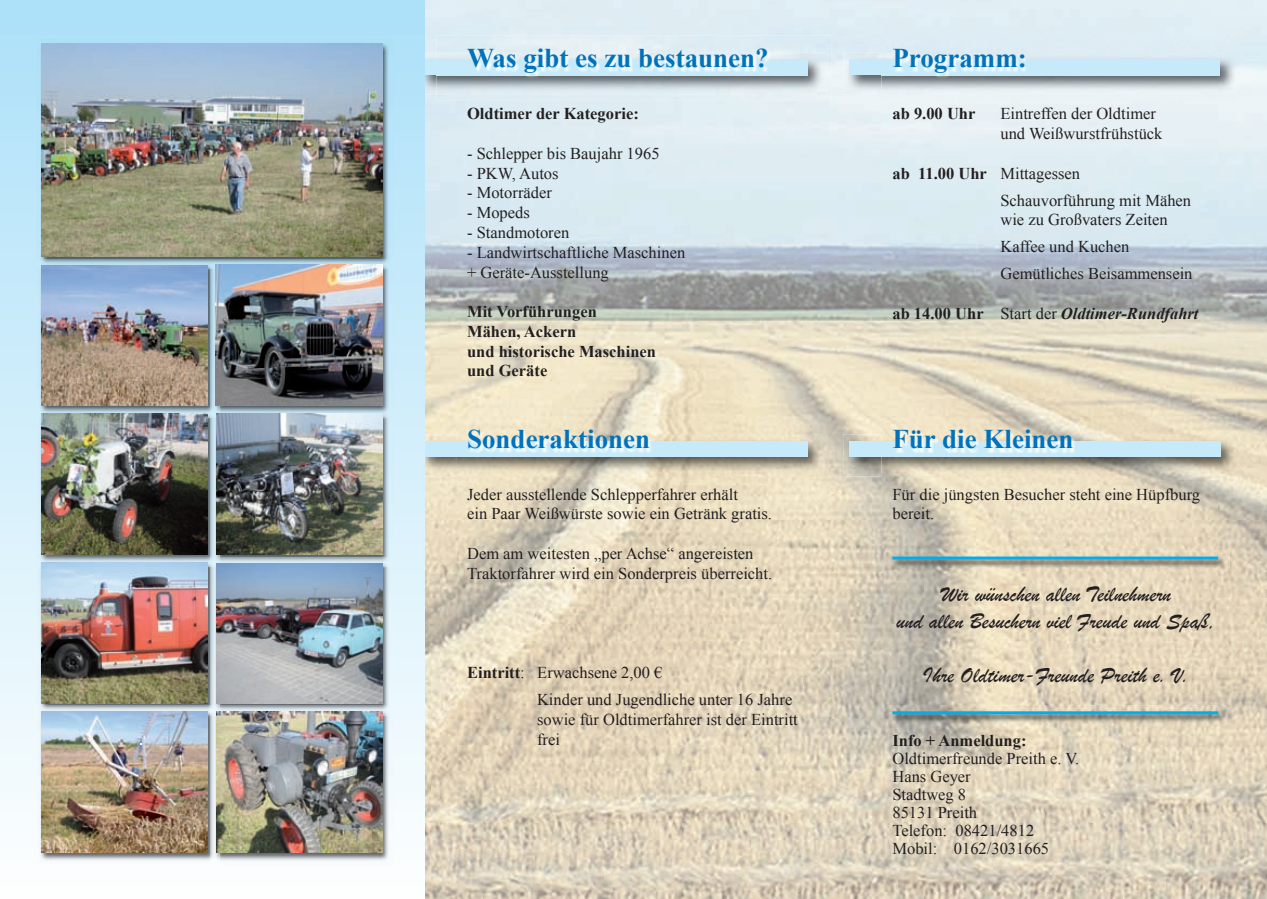
<style>
.page{position:relative;width:1267px;height:899px;background:#fff}
.page>*{position:absolute;margin:0;border:0;box-sizing:border-box;transform-origin:0 0}
.t1{font:700 27px "Times New Roman";color:#0072bc}
.t2{font:22.5px/27px "Brush Script";color:#231f20;text-align:center}
.t3{font:16.5px/19.8px "Times New Roman";color:#231f20}
.t4{font:700 16.5px/19.8px "Times New Roman";color:#231f20}
.t5{font:italic 700 16.5px "Times New Roman";color:#231f20}
.s1{font-weight:700}
.s2{font-style:normal}
.s3{font-weight:400;font-style:normal}
</style>
<div class="page">
<img style="left:424px;top:0;width:843px;height:899px">
<img style="left:1237px;top:53px;width:2px;height:42px">
<img style="left:843px;top:53px;width:38px;height:42px">
<div style="left:850px;top:60px;width:370px;height:15px;background:#c6eafa"></div>
<img style="left:881px;top:36px;width:356px;height:64px">
<img style="left:881px;top:60px;width:339px;height:15px">
<img style="left:1237px;top:434px;width:2px;height:42px">
<img style="left:843px;top:434px;width:38px;height:42px">
<div style="left:850px;top:441px;width:370px;height:15px;background:#c6eafa"></div>
<img style="left:881px;top:417px;width:356px;height:65px">
<img style="left:881px;top:441px;width:339px;height:16px">
<div style="left:424px;top:60px;width:383px;height:15px;background:#c6eafa"></div>
<img style="left:436px;top:36px;width:395px;height:64px">
<img style="left:436px;top:53px;width:391px;height:42px">
<img style="left:436px;top:60px;width:371px;height:15px">
<img style="left:812px;top:434px;width:15px;height:42px">
<img style="left:424px;top:434px;width:32px;height:42px">
<div style="left:424px;top:441px;width:383px;height:15px;background:#c6eafa"></div>
<img style="left:456px;top:417px;width:356px;height:65px">
<img style="left:456px;top:441px;width:351px;height:16px">
<div style="left:0;top:0;width:424px;height:899px;background:linear-gradient(to bottom,#ace0f9,#fdfefe)"></div>
<img style="left:36px;top:38px;width:357px;height:221px">
<img style="left:42px;top:44px;width:340px;height:212px">
<img style="left:36px;top:259px;width:175px;height:604px">
<img style="left:42px;top:265px;width:166px;height:140px">
<img style="left:219px;top:259px;width:175px;height:605px">
<img style="left:210px;top:268px;width:9px;height:140px">
<svg style="left:211px;top:259px;width:8px;height:9px"></svg>
<img style="left:216px;top:265px;width:166px;height:140px">
<img style="left:42px;top:414px;width:166px;height:140px">
<img style="left:211px;top:417px;width:8px;height:140px">
<svg style="left:210px;top:408px;width:9px;height:9px"></svg>
<img style="left:216px;top:414px;width:166px;height:140px">
<img style="left:42px;top:563px;width:166px;height:140px">
<img style="left:211px;top:566px;width:8px;height:140px">
<svg style="left:210px;top:557px;width:9px;height:9px"></svg>
<img style="left:216px;top:563px;width:166px;height:140px">
<img style="left:42px;top:711px;width:166px;height:141px">
<img style="left:210px;top:715px;width:9px;height:149px">
<svg style="left:210px;top:706px;width:9px;height:9px"></svg>
<img style="left:216px;top:711px;width:166px;height:141px">
<img style="left:887px;top:706px;width:342px;height:19px">
<hr style="left:892px;top:711px;width:326px;height:3px;background:#00aeef">
<img style="left:887px;top:551px;width:342px;height:20px">
<hr style="left:892px;top:556px;width:326px;height:3px;background:#00aeef">
<svg style="left:1261px;top:0;width:6px;height:2px"></svg>
<svg style="left:1261px;top:894px;width:6px;height:5px"></svg>
<h1 class="t1" style="left:467px;top:43px;width:303px">Was gibt es zu bestaunen?</h1>
<p class="t4" style="left:467px;top:104px;width:173px">Oldtimer der Kategorie:</p>
<p class="t3" style="left:467px;top:143px;width:194px">- Schlepper bis Baujahr 1965</p>
<p class="t3" style="left:467px;top:163px;width:93px">- PKW, Autos</p>
<p class="t3" style="left:467px;top:183px;width:86px">- Motorräder</p>
<p class="t3" style="left:467px;top:203px;width:64px">- Mopeds</p>
<p class="t3" style="left:467px;top:222px;width:104px">- Standmotoren</p>
<p class="t3" style="left:467px;top:242px;width:220px">- Landwirtschaftliche Maschinen + Geräte-Ausstellung</p>
<p class="t4" style="left:467px;top:301px;width:190px">Mit Vorführungen<br>Mähen, Ackern<br>und historische Maschinen und Geräte</p>
<h1 class="t1" style="left:467px;top:424px;width:185px">Sonderaktionen</h1>
<p class="t3" style="left:467px;top:484px;width:306px">Jeder ausstellende Schlepperfahrer erhält<br>ein Paar Weißwürste sowie ein Getränk gratis.</p>
<p class="t3" style="left:467px;top:543px;width:307px">Dem am weitesten „per Achse“ angereisten<br>Traktorfahrer wird ein Sonderpreis überreicht.</p>
<p class="t3" style="left:537px;top:659px;width:257px;line-height:27px;text-indent:-70px"><span class="s1">Eintritt</span>: Erwachsene 2,00 €<br>Kinder und Jugendliche unter 16 Jahre</p>
<p class="t3" style="left:537px;top:709px;width:262px">sowie für Oldtimerfahrer ist der Eintritt frei</p>
<h1 class="t1" style="left:892px;top:43px;width:136px">Programm:</h1>
<p class="t4" style="left:892px;top:104px;width:84px">ab 9.00 Uhr</p>
<p class="t3" style="left:1000px;top:104px;width:163px">Eintreffen der Oldtimer und Weißwurstfrühstück</p>
<p class="t3" style="left:1000px;top:159px;width:192px;line-height:27px;text-indent:-108px"><span class="s1">ab 11.00 Uhr</span> Mittagessen<br>Schauvorführung mit Mähen</p>
<p class="t3" style="left:1000px;top:206px;width:194px;line-height:27px">wie zu Großvaters Zeiten<br>Kaffee und Kuchen<br>Gemütliches Beisammensein</p>
<p class="t5" style="left:892px;top:304px;width:308px"><span class="s2">ab 14.00 Uhr</span> <span class="s3">Start der</span> Oldtimer-Rundfahrt</p>
<h1 class="t1" style="left:892px;top:424px;width:183px">Für die Kleinen</h1>
<p class="t3" style="left:892px;top:484px;width:309px">Für die jüngsten Besucher steht eine Hüpfburg bereit.</p>
<h2 class="t2" style="left:896px;top:581px;width:321px">Wir wünschen allen Teilnehmern<br>und allen Besuchern viel Freude und Spaß,</h2>
<h2 class="t2" style="left:923px;top:662px;width:268px">Ihre Oldtimer-Freunde Preith e. V.</h2>
<p class="t4" style="left:892px;top:731px;width:136px">Info + Anmeldung:</p>
<p class="t3" style="left:892px;top:749px;width:188px;line-height:18px">Oldtimerfreunde Preith e. V.<br>Hans Geyer<br>Stadtweg 8<br>85131 Preith<br>Telefon: 08421/4812<br>Mobil: 0162/3031665</p>
</div>
